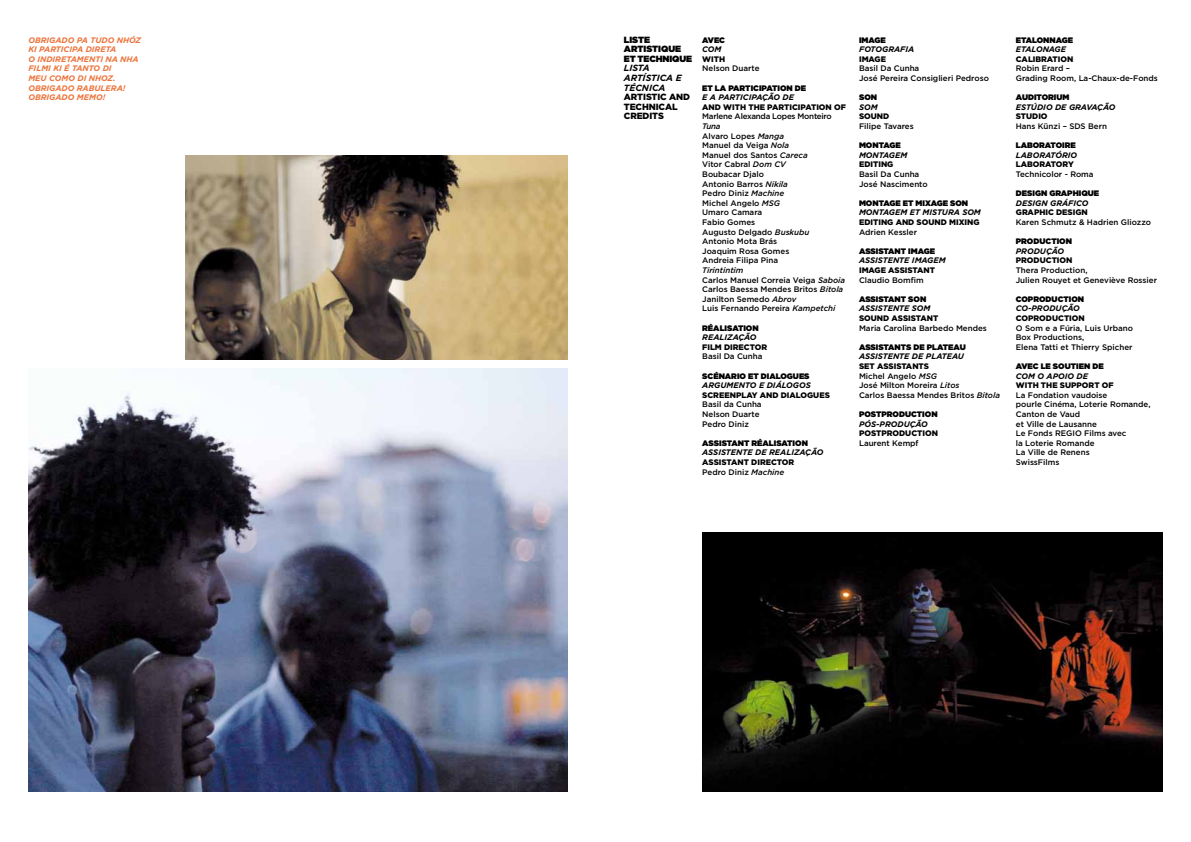
<style>
.page{position:relative;width:1191px;height:842px;background:#fff}
.page>*{position:absolute;margin:0;border:0;box-sizing:border-box;transform-origin:0 0}
.t1{font:900 9px/9.6px "Gotham";letter-spacing:-.01em;color:#000}
.t2{font:900 9px/9.6px "Gotham";color:#000}
.t3{font:italic 700 9px/9.6px "Gotham";color:#000}
.t4{font:500 8px/9.6px "Gotham";color:#000}
.t5{font:900 8px/9.6px "Gotham";color:#000}
.t6{font:italic 700 8px "Gotham";color:#000}
.t7{font:900 8px "Gotham";color:#000}
.t8{font:italic 700 8px/9.6px "Gotham";color:#ec743c}
.t9{font:500 8px "Gotham";letter-spacing:-.03em;color:#000}
.t10{font:900 8px "Gotham";letter-spacing:-.02em;color:#000}
.s1{font-style:italic}
.s2{font-weight:500}
.s3{font-weight:500;font-style:italic}
.s4{font-weight:900}
</style>
<div class="page">
<img style="left:702px;top:532px;width:460px;height:259px">
<img style="left:185px;top:155px;width:382px;height:204px">
<img style="left:28px;top:369px;width:539px;height:422px">
<p class="t8" style="left:28px;top:35px;width:114px">OBRIGADO PA TUDO NHÓZ<br>KI PARTICIPA DIRETA<br>O INDIRETAMENTI NA NHA<br>FILMI KI É TANTO DI<br>MEU COMO DI NHOZ.<br>OBRIGADO RABULERA!<br>OBRIGADO MEMO!</p>
<p class="t2" style="left:624px;top:34px;width:63px">LISTE<br>ARTISTIQUE<br>ET TECHNIQUE</p>
<p class="t3" style="left:624px;top:63px;width:59px">LISTA<br>ARTÍSTICA E<br>TÉCNICA</p>
<p class="t1" style="left:624px;top:92px;width:68px">ARTISTIC AND<br>TECHNICAL<br>CREDITS</p>
<p class="t7" style="left:702px;top:34px;width:24px">AVEC</p>
<p class="t6" style="left:702px;top:44px;width:21px">COM</p>
<p class="t5" style="left:702px;top:54px;width:24px">WITH</p>
<p class="t4" style="left:702px;top:64px;width:59px">Nelson Duarte</p>
<p class="t7" style="left:702px;top:82px;width:82px">ET LA PARTICIPATION</p>
<p class="t7" style="left:795px;top:82px;width:12px">DE</p>
<p class="t6" style="left:702px;top:92px;width:93px">E A PARTICIPAÇÃO DE</p>
<p class="t5" style="left:702px;top:102px;width:145px">AND WITH THE PARTICIPATION OF</p>
<p class="t9" style="left:702px;top:111px;width:131px">Marlene Alexanda Lopes Monteiro</p>
<p class="t4" style="left:702px;top:121px;width:109px"><span class="s1">Tuna<br></span>Alvaro Lopes <span class="s1">Manga<br></span>Manuel da Veiga <span class="s1">Nola<br></span>Manuel dos Santos <span class="s1">Careca<br></span>Vitor Cabral <span class="s1">Dom CV<br></span>Boubacar Djalo<br>Antonio Barros <span class="s1">Nikila<br></span>Pedro Diniz <span class="s1">Machine<br></span>Michel Angelo <span class="s1">MSG<br></span>Umaro Camara<br>Fabio Gomes<br>Augusto Delgado <span class="s1">Buskubu<br></span>Antonio Mota Brás<br>Joaquim Rosa Gomes<br>Andreia Filipa Pina</p>
<p class="t4" style="left:702px;top:265px;width:144px"><span class="s1">Tirintintim<br></span>Carlos Manuel Correia Veiga <span class="s1">Saboia<br></span>Carlos Baessa Mendes Britos <span class="s1">Bitola<br></span>Janilton Semedo <span class="s1">Abrov<br></span>Luis Fernando Pereira <span class="s1">Kampetchi</span></p>
<p class="t7" style="left:702px;top:322px;width:48px">RÉALISATION</p>
<p class="t6" style="left:702px;top:332px;width:56px">REALIZAÇÃO</p>
<p class="t5" style="left:702px;top:342px;width:66px">FILM DIRECTOR</p>
<p class="t4" style="left:702px;top:352px;width:62px">Basil Da Cunha</p>
<p class="t7" style="left:702px;top:370px;width:98px">SCÉNARIO ET DIALOGUES</p>
<p class="t6" style="left:702px;top:380px;width:110px">ARGUMENTO E DIÁLOGOS</p>
<p class="t5" style="left:702px;top:390px;width:129px">SCREENPLAY AND DIALOGUES</p>
<p class="t4" style="left:702px;top:400px;width:61px">Basil da Cunha<br>Nelson Duarte<br>Pedro Diniz</p>
<p class="t7" style="left:702px;top:437px;width:6px">ASSIS</p>
<p class="t7" style="left:727px;top:437px;width:72px">TANT RÉALISATION</p>
<p class="t6" style="left:702px;top:447px;width:123px">ASSISTENTE DE REALIZAÇÃO</p>
<p class="t5" style="left:702px;top:457px;width:94px">ASSISTANT DIRECTOR<br><span class="s2">Pedro Diniz</span> <span class="s3">Machine</span></p>
<p class="t7" style="left:859px;top:34px;width:28px">IMAGE</p>
<p class="t6" style="left:859px;top:44px;width:57px">FOTOGRAFIA</p>
<p class="t5" style="left:859px;top:54px;width:29px">IMAGE</p>
<p class="t4" style="left:859px;top:64px;width:131px">Basil Da Cunha<br>José Pereira Consiglieri Pedroso</p>
<p class="t7" style="left:859px;top:92px;width:13px">SON</p>
<p class="t6" style="left:859px;top:102px;width:20px">SOM</p>
<p class="t5" style="left:859px;top:112px;width:32px">SOUND</p>
<p class="t4" style="left:859px;top:121px;width:56px">Filipe Tavares</p>
<p class="t7" style="left:859px;top:140px;width:8px">MON</p>
<p class="t7" style="left:878px;top:140px;width:23px">TAGE</p>
<p class="t6" style="left:859px;top:150px;width:50px">MONTAGEM</p>
<p class="t5" style="left:859px;top:160px;width:36px">EDITING</p>
<p class="t4" style="left:859px;top:169px;width:70px">Basil Da Cunha<br>José Nascimento</p>
<p class="t7" style="left:859px;top:197px;width:8px">MON</p>
<p class="t10" style="left:878px;top:197px;width:79px">TAGE ET MIXAGE SON</p>
<p class="t6" style="left:859px;top:207px;width:123px">MONTAGEM ET MISTURA SOM</p>
<p class="t5" style="left:859px;top:217px;width:122px">EDITING AND SOUND MIXING</p>
<p class="t4" style="left:859px;top:227px;width:59px">Adrien Kessler</p>
<p class="t7" style="left:859px;top:245px;width:6px">ASSIS</p>
<p class="t7" style="left:883px;top:245px;width:53px">TANT IMAGE</p>
<p class="t6" style="left:859px;top:255px;width:88px">ASSISTENTE IMAGEM</p>
<p class="t5" style="left:859px;top:265px;width:78px">IMAGE ASSISTANT</p>
<p class="t4" style="left:859px;top:275px;width:66px">Claudio Bomfim</p>
<p class="t7" style="left:859px;top:293px;width:6px">ASSIS</p>
<p class="t7" style="left:883px;top:293px;width:32px">TANT SON</p>
<p class="t6" style="left:859px;top:303px;width:73px">ASSISTENTE SOM</p>
<p class="t5" style="left:859px;top:313px;width:81px">SOUND ASSISTANT</p>
<p class="t4" style="left:859px;top:323px;width:129px">Maria Carolina Barbedo Mendes</p>
<p class="t7" style="left:859px;top:341px;width:6px">ASSIS</p>
<p class="t7" style="left:883px;top:341px;width:83px">TANTS DE PLATEAU</p>
<p class="t6" style="left:859px;top:351px;width:106px">ASSISTENTE DE PLATEAU</p>
<p class="t4" style="left:859px;top:361px;width:143px"><span class="s4">SET ASSISTANTS<br></span>Michel Angelo <span class="s1">MSG<br></span>José Milton Moreira <span class="s1">Litos<br></span>Carlos Baessa Mendes Britos <span class="s1">Bitola</span></p>
<p class="t7" style="left:859px;top:408px;width:70px">POSTPRODUCTION</p>
<p class="t6" style="left:859px;top:418px;width:70px">PÓS-PRODUÇÃO</p>
<p class="t5" style="left:859px;top:428px;width:80px">POSTPRODUCTION</p>
<p class="t4" style="left:859px;top:438px;width:61px">Laurent Kempf</p>
<p class="t7" style="left:1015px;top:34px;width:24px">ETALONN</p>
<p class="t7" style="left:1055px;top:34px;width:18px">AGE</p>
<p class="t6" style="left:1015px;top:44px;width:52px">ETALONAGE</p>
<p class="t5" style="left:1015px;top:54px;width:59px">CALIBRATION</p>
<p class="t4" style="left:1015px;top:64px;width:144px">Robin Erard –<br>Grading Room, La-Chaux-de-Fonds</p>
<p class="t7" style="left:1015px;top:92px;width:55px">AUDITORIUM</p>
<p class="t6" style="left:1015px;top:102px;width:101px">ESTÚDIO DE GRAVAÇÃO</p>
<p class="t5" style="left:1015px;top:112px;width:33px">STUDIO</p>
<p class="t4" style="left:1015px;top:121px;width:93px">Hans Künzi – SDS Bern</p>
<p class="t7" style="left:1015px;top:140px;width:61px">LABORATOI RE</p>
<p class="t6" style="left:1015px;top:150px;width:63px">LABORATÓRIO</p>
<p class="t5" style="left:1015px;top:160px;width:59px">LABORATORY</p>
<p class="t4" style="left:1015px;top:169px;width:79px">Technicolor - Roma</p>
<p class="t7" style="left:1015px;top:188px;width:6px">DESI</p>
<p class="t7" style="left:1035px;top:188px;width:60px">GN GRAPHIQUE</p>
<p class="t6" style="left:1015px;top:198px;width:74px">DESIGN GRÁFICO</p>
<p class="t5" style="left:1015px;top:208px;width:74px">GRAPHIC DESIGN</p>
<p class="t4" style="left:1015px;top:217px;width:137px">Karen Schmutz &amp; Hadrien Gliozzo</p>
<p class="t7" style="left:1015px;top:236px;width:47px">PRODUCTION</p>
<p class="t6" style="left:1015px;top:246px;width:50px">PRODUÇÃO</p>
<p class="t5" style="left:1015px;top:256px;width:58px">PRODUCTION</p>
<p class="t4" style="left:1015px;top:265px;width:143px">Thera Production,<br>Julien Rouyet et Geneviève Rossier</p>
<p class="t7" style="left:1015px;top:293px;width:7px">COP</p>
<p class="t7" style="left:1033px;top:293px;width:42px">RODUCTION</p>
<p class="t6" style="left:1015px;top:303px;width:65px">CO-PRODUÇÃO</p>
<p class="t5" style="left:1015px;top:313px;width:70px">COPRODUCTION</p>
<p class="t4" style="left:1015px;top:323px;width:119px">O Som e a Fúria, Luis Urbano<br>Box Productions,<br>Elena Tatti et Thierry Spicher</p>
<p class="t7" style="left:1015px;top:360px;width:44px">AVEC LE SOU</p>
<p class="t7" style="left:1070px;top:360px;width:11px">TIEN</p>
<p class="t7" style="left:1092px;top:360px;width:12px">DE</p>
<p class="t6" style="left:1015px;top:370px;width:74px">COM O APOIO DE</p>
<p class="t5" style="left:1015px;top:380px;width:99px">WITH THE SUPPORT OF</p>
<p class="t4" style="left:1015px;top:390px;width:136px">La Fondation vaudoise<br>pourle Cinéma, Loterie Romande,<br>Canton de Vaud<br>et Ville de Lausanne<br>Le Fonds REGIO Films avec<br>la Loterie Romande<br>La Ville de Renens<br>SwissFilms</p>
</div>
